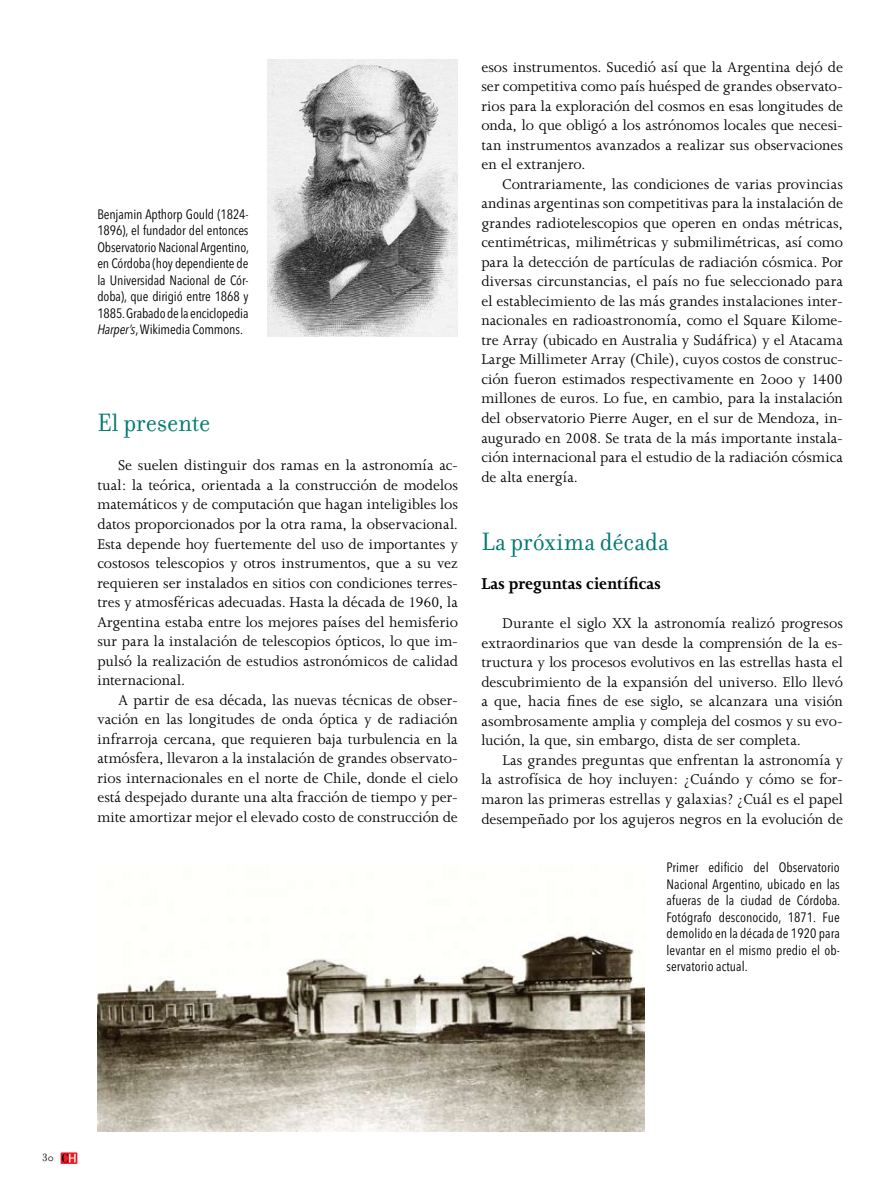
<style>
.page{position:relative;width:893px;height:1191px;background:#fff}
.page>*{position:absolute;margin:0;border:0;box-sizing:border-box;transform-origin:0 0}
.t1{font:27px "Filosofia";color:#007a71;scale:.95 1}
.t2{font:700 18px "Joanna";letter-spacing:.01em;color:#000}
.t3{font:16.2px/19.5px "Joanna";color:#000;text-align:justify}
.t4{font:condensed 13.5px/16.5px "Avenir Next LT Pro";letter-spacing:-.01em;color:#000;text-align:justify}
.t5{font:11.25px "Filosofia";color:#000}
.s1{font-style:italic}
</style>
<div class="page">
<img style="left:267px;top:60px;width:191px;height:276px">
<img style="left:97px;top:935px;width:548px;height:196px">
<svg style="left:61px;top:1152px;width:16px;height:12px"></svg>
<svg style="left:62px;top:1153px;width:14px;height:9px"></svg>
<p class="t4" style="left:97px;top:205px;width:153px">Benjamin Apthorp Gould (1824- 1896), el fundador del entonces Observatorio Nacional Argentino, en Córdoba (hoy dependiente de la Universidad Nacional de Cór&shy;doba), que dirigió entre 1868 y 1885. Grabado de la enciclopedia <span class="s1">Harper’s</span>, Wikimedia Commons.</p>
<h1 class="t1" style="left:97px;top:408px;width:120px">El presente</h1>
<p class="t3" style="left:97px;top:456px;width:362px;text-indent:21px">Se suelen distinguir dos ramas en la astronomía ac&shy;tual: la teórica, orientada a la construcción de modelos matemáticos y de computación que hagan inteligibles los datos proporcionados por la otra rama, la observacional.<br>Esta depende hoy fuertemente del uso de importantes y costosos telescopios y otros instrumentos, que a su vez requieren ser instalados en sitios con condiciones terres&shy;tres y atmosféricas adecuadas. Hasta la década de 1960, la Argentina estaba entre los mejores países del hemisferio sur para la instalación de telescopios ópticos, lo que im&shy;pulsó la realización de estudios astronómicos de calidad internacional.</p>
<p class="t3" style="left:97px;top:690px;width:362px;text-indent:21px">A partir de esa década, las nuevas técnicas de obser&shy;vación en las longitudes de onda óptica y de radiación infrarroja cercana, que requieren baja turbulencia en la atmósfera, llevaron a la instalación de grandes observato&shy;rios internacionales en el norte de Chile, donde el cielo está despejado durante una alta fracción de tiempo y per&shy;mite amortizar mejor el elevado costo de construcción de</p>
<p class="t3" style="left:481px;top:57px;width:363px">esos instrumentos. Sucedió así que la Argentina dejó de ser competitiva como país huésped de grandes observato&shy;rios para la exploración del cosmos en esas longitudes de onda, lo que obligó a los astrónomos locales que necesi&shy;tan instrumentos avanzados a realizar sus observaciones en el extranjero.</p>
<p class="t3" style="left:481px;top:174px;width:363px;text-indent:21px">Contrariamente, las condiciones de varias provincias andinas argentinas son competitivas para la instalación de grandes radiotelescopios que operen en ondas métricas, centimétricas, milimétricas y submilimétricas, así como para la detección de partículas de radiación cósmica. Por diversas circunstancias, el país no fue seleccionado para el establecimiento de las más grandes instalaciones inter&shy;nacionales en radioastronomía, como el Square Kilome&shy;tre Array (ubicado en Australia y Sudáfrica) y el Atacama Large Millimeter Array (Chile), cuyos costos de construc&shy;ción fueron estimados respectivamente en 2ooo y 1400 millones de euros. Lo fue, en cambio, para la instalación del observatorio Pierre Auger, en el sur de Mendoza, in&shy;augurado en 2008. Se trata de la más importante instala&shy;ción internacional para el estudio de la radiación cósmica de alta energía.</p>
<h1 class="t1" style="left:481px;top:527px;width:199px">La próxima década</h1>
<p class="t2" style="left:481px;top:574px;width:181px">Las preguntas científicas</p>
<p class="t3" style="left:481px;top:614px;width:363px;text-indent:21px">Durante el siglo XX la astronomía realizó progresos extraordinarios que van desde la comprensión de la es&shy;tructura y los procesos evolutivos en las estrellas hasta el descubrimiento de la expansión del universo. Ello llevó a que, hacia fines de ese siglo, se alcanzara una visión asombrosamente amplia y compleja del cosmos y su evo&shy;lución, la que, sin embargo, dista de ser completa.</p>
<p class="t3" style="left:481px;top:750px;width:363px;text-indent:21px">Las grandes preguntas que enfrentan la astronomía y la astrofísica de hoy incluyen: ¿Cuándo y cómo se for&shy;maron las primeras estrellas y galaxias? ¿Cuál es el papel desempeñado por los agujeros negros en la evolución de</p>
<p class="t4" style="left:666px;top:859px;width:175px">Primer edificio del Observatorio Nacional Argentino, ubicado en las afueras de la ciudad de Córdoba.<br>Fotógrafo desconocido, 1871. Fue demolido en la década de 1920 para levantar en el mismo predio el ob&shy;servatorio actual.</p>
<p class="t5" style="left:43px;top:1151px;width:13px">30</p>
</div>
